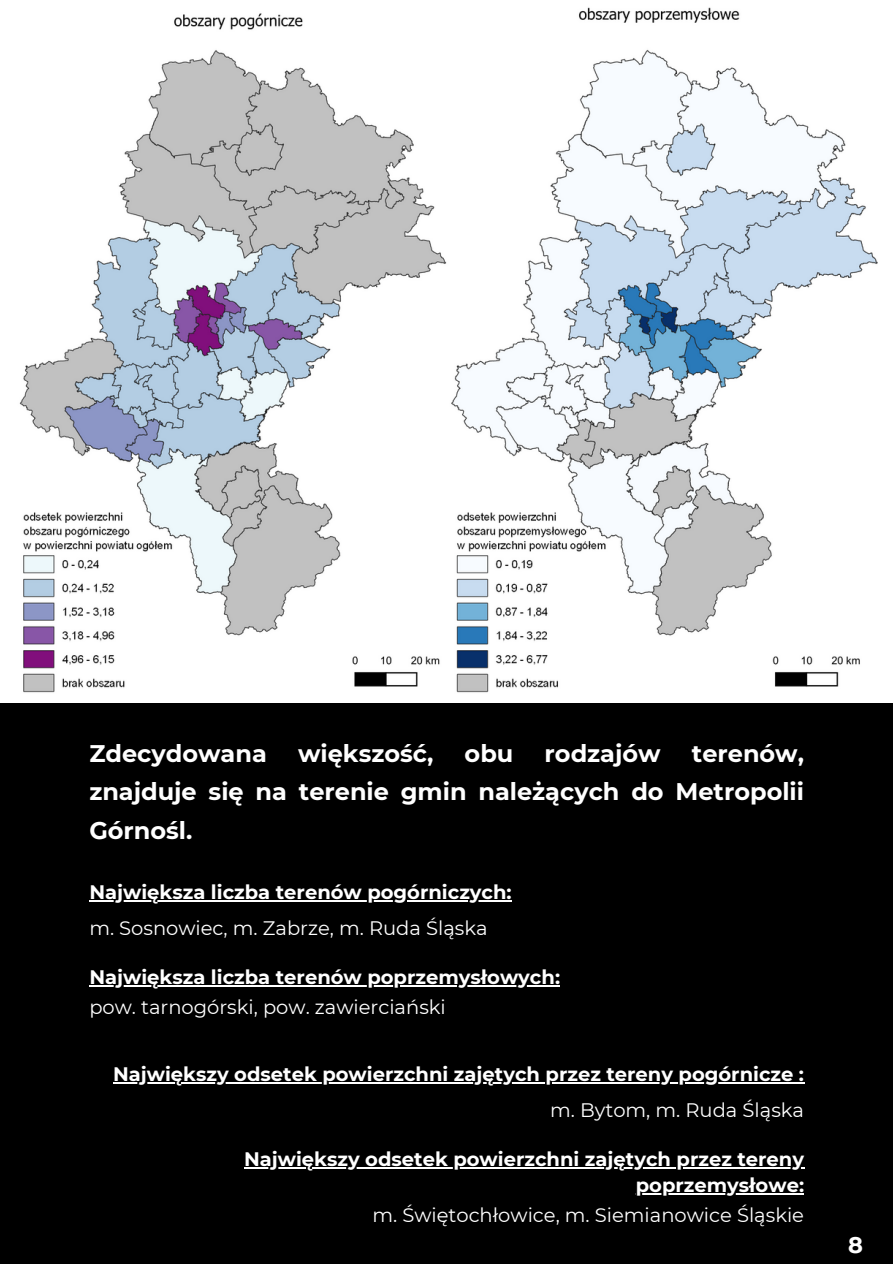
<style>
.page{position:relative;width:893px;height:1264px;background:#fff}
.page>*{position:absolute;margin:0;border:0;box-sizing:border-box;transform-origin:0 0}
.t1{font:700 24px/38.2px "Montserrat";color:#fff;text-align:justify}
.t2{font:700 22.5px "Montserrat";color:#fff}
.t3{font:700 19.5px/25.8px "Montserrat";color:#fff;text-align:right}
.t4{font:19.5px "Montserrat";color:#fff}
</style>
<div class="page">
<div style="left:0;top:702px;width:892px;height:561px;background:#000"></div>
<img style="left:19px;top:7px;width:858px;height:686px">
<hr style="left:89px;top:900px;width:422px;height:1px;background:#fff">
<hr style="left:89px;top:985px;width:471px;height:1px;background:#fff">
<hr style="left:113px;top:1082px;width:691px;height:1px;background:#fff">
<hr style="left:244px;top:1167px;width:560px;height:1px;background:#fff">
<hr style="left:635px;top:1192px;width:169px;height:2px;background:#fff">
<p class="t1" style="left:89px;top:734px;width:179px">Zdecydowana</p>
<p class="t1" style="left:298px;top:734px;width:137px">większość,</p>
<p class="t1" style="left:464px;top:734px;width:50px">obu</p>
<p class="t1" style="left:544px;top:734px;width:118px">rodzajów</p>
<p class="t1" style="left:89px;top:734px;width:716px;text-indent:602px">terenów, znajduje się na terenie gmin należących do Metropolii Górnośl.</p>
<p class="t3" style="left:89px;top:879px;width:424px">Największa liczba terenów pogórniczych:</p>
<p class="t4" style="left:89px;top:916px;width:400px">m. Sosnowiec, m. Zabrze, m. Ruda Śląska</p>
<p class="t3" style="left:89px;top:964px;width:472px">Największa liczba terenów poprzemysłowych:</p>
<p class="t4" style="left:89px;top:995px;width:358px">pow. tarnogórski, pow. zawierciański</p>
<p class="t3" style="left:113px;top:1061px;width:692px">Największy odsetek powierzchni zajętych przez tereny pogórnicze :</p>
<p class="t4" style="left:550px;top:1098px;width:255px">m. Bytom, m. Ruda Śląska</p>
<p class="t3" style="left:244px;top:1145px;width:561px">Największy odsetek powierzchni zajętych przez tereny poprzemysłowe:</p>
<p class="t4" style="left:372px;top:1203px;width:433px">m. Świętochłowice, m. Siemianowice Śląskie</p>
<p class="t2" style="left:848px;top:1230px;width:16px">8</p>
</div>
